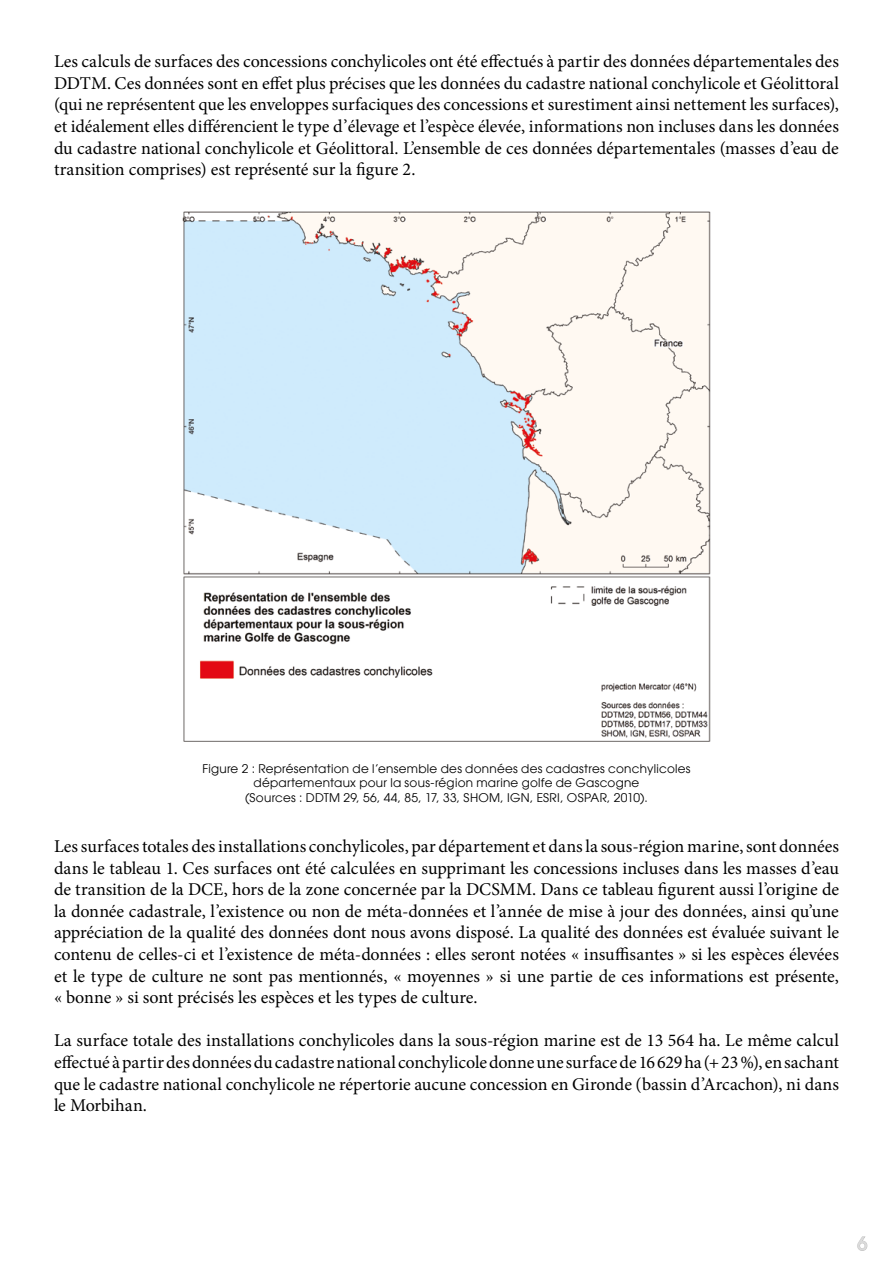
<style>
.page{position:relative;width:893px;height:1263px;background:#fff}
.page>*{position:absolute;margin:0;border:0;box-sizing:border-box;transform-origin:0 0}
.t1{font:18px/21.6px "Minion Pro";color:#000;text-align:justify}
.t2{font:500 18px "Avant Garde LT";color:#dadada}
.t3{font:12px/14.4px "Avant Garde LT";letter-spacing:.02em;color:#000;text-align:center}
</style>
<div class="page">
<svg style="left:857px;top:1236px;width:11px;height:15px"></svg>
<img style="left:182px;top:211px;width:529px;height:531px">
<p class="t1" style="left:54px;top:51px;width:786px">Les calculs de surfaces des concessions conchylicoles ont été effectués à partir des données départementales des DDTM. Ces données sont en effet plus précises que les données du cadastre national conchylicole et Géolittoral (qui ne représentent que les enveloppes surfaciques des concessions et surestiment ainsi nettement les surfaces), et idéalement elles différencient le type d’élevage et l’espèce élevée, informations non incluses dans les données du cadastre national conchylicole et Géolittoral. L’ensemble de ces données départementales (masses d’eau de transition comprises) est représenté sur la figure 2.</p>
<p class="t3" style="left:202px;top:761px;width:490px">Figure 2 : Représentation de l’ensemble des données des cadastres conchylicoles départementaux pour la sous-région marine golfe de Gascogne<br>(Sources : DDTM 29, 56, 44, 85, 17, 33, SHOM, IGN, ESRI, OSPAR, 2010).</p>
<p class="t1" style="left:54px;top:835px;width:787px">Les surfaces totales des installations conchylicoles, par département et dans la sous-région marine, sont données dans le tableau 1. Ces surfaces ont été calculées en supprimant les concessions incluses dans les masses d’eau de transition de la DCE, hors de la zone concernée par la DCSMM. Dans ce tableau figurent aussi l’origine de la donnée cadastrale, l’existence ou non de méta-données et l’année de mise à jour des données, ainsi qu’une appréciation de la qualité des données dont nous avons disposé. La qualité des données est évaluée suivant le contenu de celles-ci et l’existence de méta-données : elles seront notées « insuffisantes » si les espèces élevées et le type de culture ne sont pas mentionnés, « moyennes » si une partie de ces informations est présente, « bonne » si sont précisés les espèces et les types de culture.</p>
<p class="t1" style="left:54px;top:1030px;width:787px">La surface totale des installations conchylicoles dans la sous-région marine est de 13 564 ha. Le même calcul effectué à partir des données du cadastre national conchylicole donne une surface de 16 629 ha (+ 23 %), en sachant que le cadastre national conchylicole ne répertorie aucune concession en Gironde (bassin d’Arcachon), ni dans le Morbihan.</p>
<p class="t2" style="left:857px;top:1232px;width:11px">6</p>
</div>
